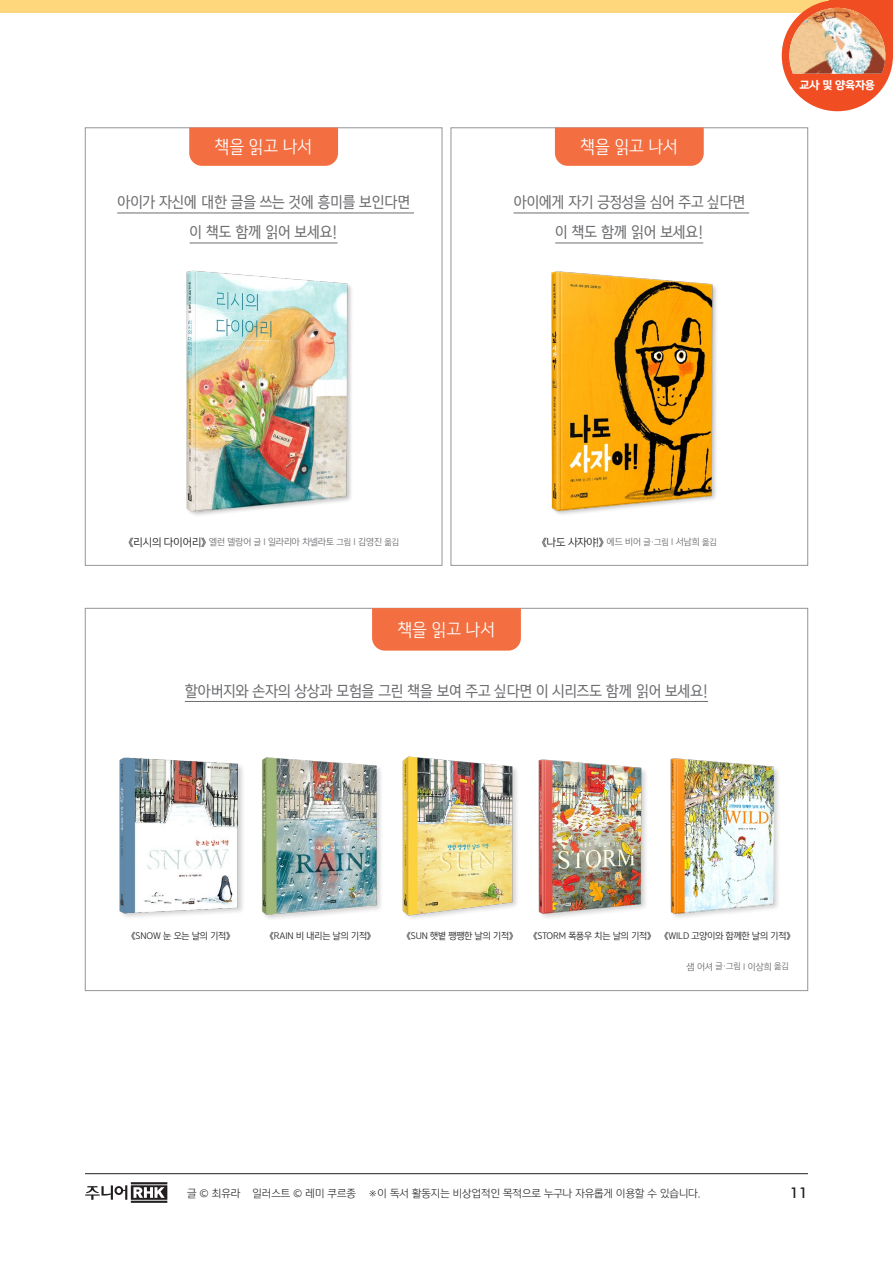
<style>
.page{position:relative;width:893px;height:1263px;background:#fff}
.page>*{position:absolute;margin:0;border:0;box-sizing:border-box;transform-origin:0 0}
.t1{font:18px "YDV Black Fit 66";color:#fff}
.t2{font:15px "Yoon Magazine Pro 750";letter-spacing:-.01em;color:#6c6d70}
.t3{font:500 15px "Futura BT";color:#231f20}
.t4{font:10.5px "Yoon Gothic Pro 730";color:#231f20}
.t5{font:10.5px "Yoon Gothic Pro 740";color:#231f20}
.t6{font:10.5px "Yoon Gothic Pro 780";letter-spacing:-.025em;color:#fff}
.t7{font:9px "Yoon Gothic Pro 740";letter-spacing:-.01em;color:#231f20}
.t8{font:9px "Yoon Gothic Pro 740";letter-spacing:-.01em;color:#6c6d70}
.s1{font-size:10.5px;color:#231f20}
.s2{font-size:8.25px}
.s3{font-size:9px;color:#6c6d70}
.s4{font-size:8.25px;color:#6c6d70}
</style>
<div class="page">
<svg style="left:85px;top:1182px;width:82px;height:21px"></svg>
<hr style="left:85px;top:1173px;width:723px;height:1px;background:#231f20">
<div style="left:372px;top:608px;width:149px;height:43px;background:#f36f42"></div>
<div style="left:85px;top:128px;width:357px;height:438px;background:#fff;border:1px solid #939598"></div>
<div style="left:451px;top:128px;width:357px;height:438px;background:#fff;border:1px solid #939598"></div>
<div style="left:189px;top:128px;width:149px;height:38px;background:#f36f42"></div>
<div style="left:555px;top:128px;width:149px;height:38px;background:#f36f42"></div>
<hr style="left:513px;top:213px;width:236px;height:1px;background:#6c6d70">
<hr style="left:555px;top:243px;width:148px;height:1px;background:#6c6d70">
<hr style="left:117px;top:213px;width:297px;height:1px;background:#6c6d70">
<hr style="left:190px;top:243px;width:148px;height:1px;background:#6c6d70">
<img style="left:186px;top:270px;width:166px;height:245px">
<img style="left:551px;top:271px;width:166px;height:244px">
<div style="left:0;top:0;width:893px;height:13px;background:#fed77d"></div>
<div style="left:830px;top:0;width:63px;height:56px;background:#f04d22"></div>
<div style="left:782px;top:0;width:111px;height:111px;background:#f04d22;border-radius:50%"></div>
<img style="left:789px;top:8px;width:96px;height:66px">
<hr style="left:185px;top:701px;width:523px;height:1px;background:#6c6d70">
<img style="left:262px;top:757px;width:119px;height:162px">
<div style="left:119px;top:756px;width:126px;height:164px;background:#231f20;opacity:.2"></div>
<img style="left:538px;top:759px;width:108px;height:159px">
<div style="left:401px;top:756px;width:119px;height:166px;background:#231f20;opacity:.2"></div>
<img style="left:670px;top:758px;width:108px;height:160px">
<p class="t1" style="left:215px;top:136px;width:99px">책을 읽고 나서</p>
<p class="t1" style="left:580px;top:136px;width:99px">책을 읽고 나서</p>
<p class="t2" style="left:117px;top:193px;width:294px">아이가 자신에 대한 글을 쓰는 것에 흥미를 보인다면</p>
<p class="t2" style="left:190px;top:223px;width:150px">이 책도 함께 읽어 보세요!</p>
<p class="t2" style="left:513px;top:193px;width:233px">아이에게 자기 긍정성을 심어 주고 싶다면</p>
<p class="t2" style="left:555px;top:223px;width:150px">이 책도 함께 읽어 보세요!</p>
<p class="t6" style="left:800px;top:77px;width:77px">교사 및 양육자용</p>
<p class="t8" style="left:129px;top:536px;width:272px"><span class="s1">《리시의 다이어리》</span> 엘런 델랑어 <span class="s2">글</span> I 일라리아 차넬라토 <span class="s2">그림</span> I 김영진 <span class="s2">옮김</span></p>
<p class="t5" style="left:542px;top:535px;width:176px">《나도 사자야!》 <span class="s3">에드 비어</span> <span class="s4">글·그림</span> <span class="s3">I 서남희</span> <span class="s4">옮김</span></p>
<p class="t1" style="left:397px;top:619px;width:99px">책을 읽고 나서</p>
<p class="t2" style="left:185px;top:682px;width:525px">할아버지와 손자의 상상과 모험을 그린 책을 보여 주고 싶다면 이 시리즈도 함께 읽어 보세요!</p>
<p class="t7" style="left:131px;top:930px;width:101px">《SNOW 눈 오는 날의 기적》</p>
<p class="t7" style="left:270px;top:930px;width:103px">《RAIN 비 내리는 날의 기적》</p>
<p class="t7" style="left:407px;top:930px;width:108px">《SUN 햇볕 쨍쨍한 날의 기적》</p>
<p class="t7" style="left:533px;top:930px;width:120px">《STORM 폭풍우 치는 날의 기적》</p>
<p class="t7" style="left:664px;top:930px;width:128px">《WILD 고양이와 함께한 날의 기적》</p>
<p class="t8" style="left:687px;top:961px;width:104px">샘 어셔 <span class="s2">글·그림</span> I 이상희 <span class="s2">옮김</span></p>
<p class="t4" style="left:187px;top:1186px;width:515px">글 © 최유라 일러스트 © 레미 쿠르종 ※이 독서 활동지는 비상업적인 목적으로 누구나 자유롭게 이용할 수 있습니다.</p>
<p class="t3" style="left:790px;top:1184px;width:20px">11</p>
</div>
